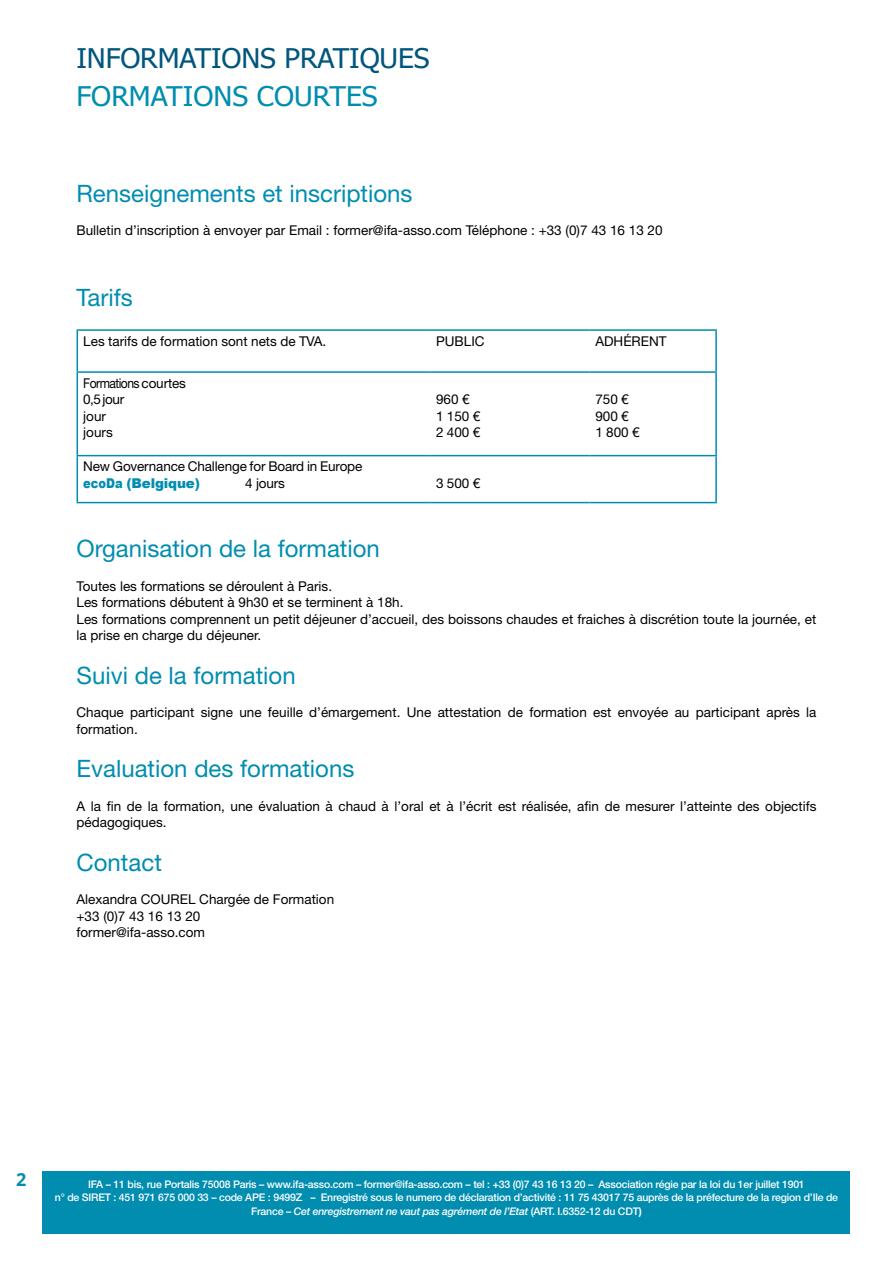
<style>
.page{position:relative;width:893px;height:1263px;background:#fff}
.page>*{position:absolute;margin:0;border:0;box-sizing:border-box;transform-origin:0 0}
.t1{font:27px "Tahoma";letter-spacing:-.005em;color:#00567c;scale:1.05 1}
.t2{font:27px "Tahoma";color:#008db0;scale:1.05 1}
.t3{font:24px "Helvetica Neue LT Std";color:#008db0}
.t4{font:700 18px "Open Sans";color:#008db0}
.t5{font:13.5px/16.5px "Helvetica Neue LT Std";color:#000}
.t6{font:13.5px/16.5px "Helvetica Neue LT Std";color:#000;scale:.9 1}
.t7{font:900 13.5px "Arial";letter-spacing:-.01em;color:#008db0;scale:.85 1}
.t8{font:500 10.5px/13.5px "Helvetica Neue LT Std";letter-spacing:-.02em;color:#fff;text-align:center}
.s1{font-style:italic}
.s2{font-weight:700}
</style>
<div class="page">
<div style="left:43px;top:1172px;width:807px;height:62px;background:#008db0"></div>
<hr style="left:77px;top:329px;width:353px;height:2px;background:#008db0">
<hr style="left:77px;top:331px;width:1px;height:40px;background:#008db0">
<hr style="left:430px;top:329px;width:159px;height:2px;background:#008db0">
<hr style="left:589px;top:329px;width:128px;height:2px;background:#008db0">
<hr style="left:715px;top:331px;width:2px;height:40px;background:#008db0">
<hr style="left:77px;top:371px;width:353px;height:2px;background:#008db0">
<hr style="left:77px;top:373px;width:1px;height:82px;background:#008db0">
<hr style="left:430px;top:371px;width:159px;height:2px;background:#008db0">
<hr style="left:589px;top:371px;width:128px;height:2px;background:#008db0">
<hr style="left:715px;top:373px;width:2px;height:82px;background:#008db0">
<hr style="left:77px;top:455px;width:353px;height:1px;background:#008db0">
<hr style="left:77px;top:456px;width:1px;height:46px;background:#008db0">
<hr style="left:430px;top:455px;width:159px;height:1px;background:#008db0">
<hr style="left:589px;top:455px;width:128px;height:1px;background:#008db0">
<hr style="left:715px;top:456px;width:2px;height:46px;background:#008db0">
<hr style="left:77px;top:502px;width:353px;height:1px;background:#008db0">
<hr style="left:430px;top:502px;width:159px;height:1px;background:#008db0">
<hr style="left:589px;top:502px;width:128px;height:1px;background:#008db0">
<h1 class="t1" style="left:77px;top:40px;width:338px">INFORMATIONS PRATIQUES</h1>
<h1 class="t2" style="left:77px;top:78px;width:288px">FORMATIONS COURTES</h1>
<h2 class="t3" style="left:77px;top:179px;width:338px">Renseignements et inscriptions</h2>
<p class="t5" style="left:77px;top:222px;width:588px">Bulletin d’inscription à envoyer par Email : former@ifa-asso.com Téléphone : +33 (0)7 43 16 13 20</p>
<h2 class="t3" style="left:77px;top:283px;width:58px">Tarifs</h2>
<p class="t5" style="left:83px;top:332px;width:244px">Les tarifs de formation sont nets de TVA.</p>
<p class="t5" style="left:436px;top:332px;width:50px">PUBLIC</p>
<p class="t5" style="left:595px;top:332px;width:73px">ADHÉRENT</p>
<p class="t6" style="left:83px;top:374px;width:116px">Formations courtes<br>0,5 jour<br>jour<br>jours</p>
<p class="t5" style="left:436px;top:391px;width:46px">960 €<br>1 150 €<br>2 400 €</p>
<p class="t5" style="left:595px;top:391px;width:46px">750 €<br>900 €<br>1 800 €</p>
<p class="t5" style="left:83px;top:458px;width:281px">New Governance Challenge for Board in Europe</p>
<p class="t7" style="left:83px;top:473px;width:139px">ecoDa (Belgique)</p>
<p class="t5" style="left:245px;top:474px;width:41px">4 jours</p>
<p class="t5" style="left:436px;top:474px;width:46px">3 500 €</p>
<h2 class="t3" style="left:77px;top:534px;width:305px">Organisation de la formation</h2>
<p class="t5" style="left:77px;top:578px;width:741px">Toutes les formations se déroulent à Paris.<br>Les formations débutent à 9h30 et se terminent à 18h.<br>Les formations comprennent un petit déjeuner d’accueil, des boissons chaudes et fraiches à discrétion toute la journée, et la prise en charge du déjeuner.</p>
<h2 class="t3" style="left:77px;top:661px;width:221px">Suivi de la formation</h2>
<p class="t5" style="left:77px;top:704px;width:741px">Chaque participant signe une feuille d’émargement. Une attestation de formation est envoyée au participant après la formation.</p>
<h2 class="t3" style="left:77px;top:754px;width:279px">Evaluation des formations</h2>
<p class="t5" style="left:77px;top:798px;width:741px">A la fin de la formation, une évaluation à chaud à l’oral et à l’écrit est réalisée, afin de mesurer l’atteinte des objectifs pédagogiques.</p>
<h2 class="t3" style="left:77px;top:848px;width:87px">Contact</h2>
<p class="t5" style="left:77px;top:891px;width:259px">Alexandra COUREL Chargée de Formation +33 (0)7 43 16 13 20<br>former@ifa-asso.com</p>
<h3 class="t4" style="left:16px;top:1166px;width:12px">2</h3>
<p class="t8" style="left:55px;top:1177px;width:785px">IFA – 11 bis, rue Portalis 75008 Paris – www.ifa-asso.com – former@ifa-asso.com – tel : +33 (0)7 43 16 13 20 – Association régie par la loi du 1er juillet 1901<br>n° de SIRET : 451 971 675 000 33 – code APE : 9499Z – Enregistré sous le numero de déclaration d’activité : 11 75 43017 75 auprès de la préfecture de la region d’Ile de<br>France – <span class="s1">Cet enregistrement ne vaut pas agrément de l’Etat</span> (ART. I.6352-12 du CDT<span class="s2">)</span></p>
</div>
